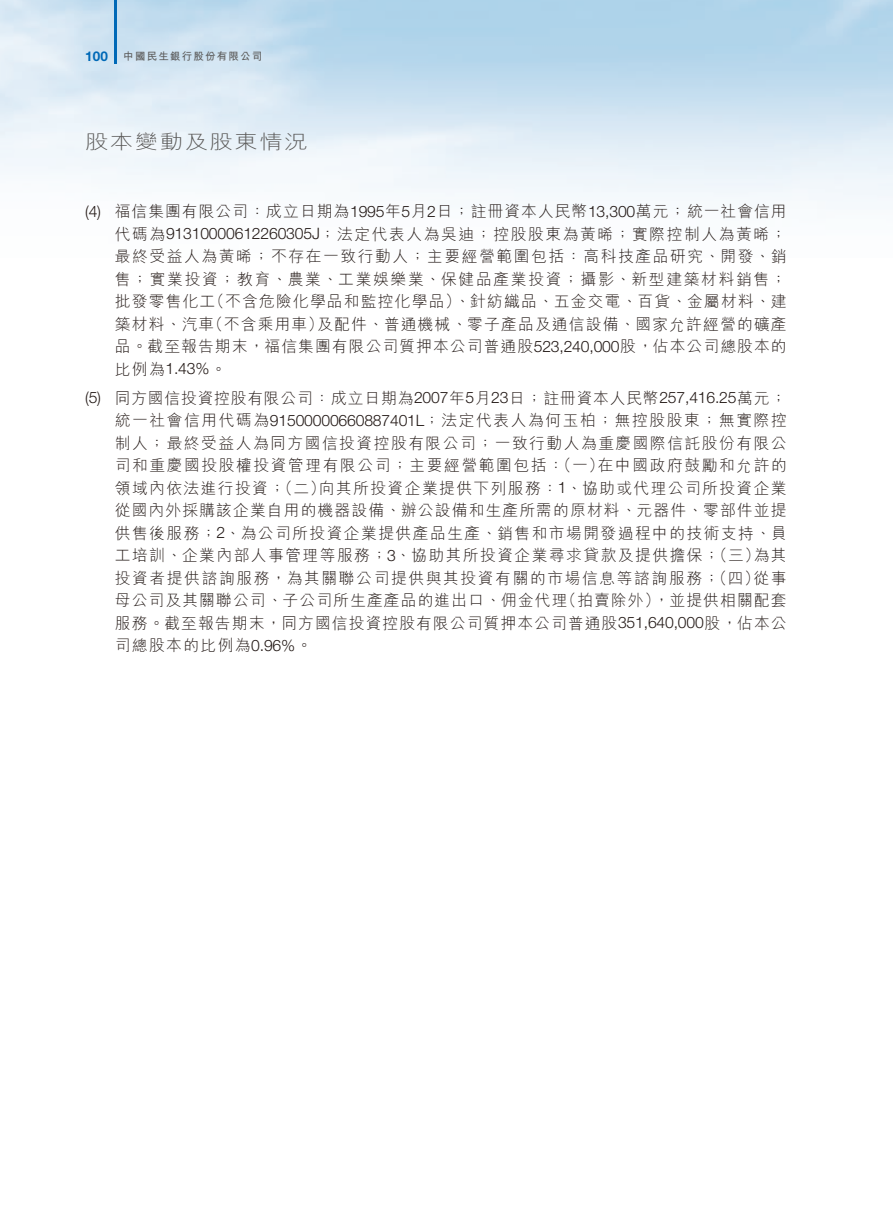
<style>
.page{position:relative;width:893px;height:1212px;background:#fff}
.page>*{position:absolute;margin:0;border:0;box-sizing:border-box;transform-origin:0 0}
.t1{font:300 19.5px "M Hei HK";letter-spacing:.065em;color:#595857;scale:1.2 1}
.t2{font:300 15.75px/22.5px "M Hei HK";letter-spacing:.07em;color:#231916;text-align:justify}
.t3{font:300 15.75px "Helvetica Neue";color:#231916}
.t4{font:700 10.5px "M Hei HK";letter-spacing:.115em;color:#595857}
.s1{font-family:"Helvetica Neue";font-size:13.5px;color:#0069b7}
.s2{font-family:"Helvetica Neue"}
.s3{font-family:"M Hei HK"}
</style>
<div class="page">
<img style="left:0;top:0;width:893px;height:202px">
<hr style="left:115px;top:0;width:2px;height:64px;background:#0069b7">
<p class="t4" style="left:85px;top:49px;width:179px"><span class="s1">100</span> 中國民生銀行股份有限公司</p>
<p class="t1" style="left:85px;top:128px;width:187px">股本變動及股東情況</p>
<p class="t2" style="left:115px;top:199px;width:673px;text-indent:-30px"><span class="s2">(4)</span> 福信集團有限公司：成立日期為<span class="s2">1995</span>年<span class="s2">5</span>月<span class="s2">2</span>日；註冊資本人民幣<span class="s2">13,300</span>萬元；統一社會信用代碼為<span class="s2">91310000612260305J</span>；法定代表人為吳迪；控股股東為黃晞；實際控制人為黃晞；最終受益人為黃晞；不存在一致行動人；主要經營範圍包括：高科技產品研究、開發、銷售；實業投資；教育、農業、工業娛樂業、保健品產業投資；攝影、新型建築材料銷售；批發零售化工（不含危險化學品和監控化學品）、針紡織品、五金交電、百貨、金屬材料、建築材料、汽車（不含乘用車）及配件、普通機械、零子產品及通信設備、國家允許經營的礦產品。截至報告期末，福信集團有限公司質押本公司普通股<span class="s2">523,240,000</span>股，佔本公司總股本的</p>
<p class="t3" style="left:115px;top:359px;width:113px"><span class="s3">比例為</span>1.43%<span class="s3">。</span></p>
<p class="t2" style="left:115px;top:386px;width:673px;text-indent:-30px"><span class="s2">(5)</span> 同方國信投資控股有限公司：成立日期為<span class="s2">2007</span>年<span class="s2">5</span>月<span class="s2">23</span>日；註冊資本人民幣<span class="s2">257,416.25</span>萬元；統一社會信用代碼為<span class="s2">91500000660887401L</span>；法定代表人為何玉柏；無控股股東；無實際控制人；最終受益人為同方國信投資控股有限公司；一致行動人為重慶國際信託股份有限公司和重慶國投股權投資管理有限公司；主要經營範圍包括：（一）在中國政府鼓勵和允許的領域內依法進行投資；（二）向其所投資企業提供下列服務：<span class="s2">1</span>、協助或代理公司所投資企業從國內外採購該企業自用的機器設備、辦公設備和生產所需的原材料、元器件、零部件並提供售後服務；<span class="s2">2</span>、為公司所投資企業提供產品生產、銷售和市場開發過程中的技術支持、員工培訓、企業內部人事管理等服務；<span class="s2">3</span>、協助其所投資企業尋求貸款及提供擔保；（三）為其投資者提供諮詢服務，為其關聯公司提供與其投資有關的市場信息等諮詢服務；（四）從事母公司及其關聯公司、子公司所生產產品的進出口、佣金代理（拍賣除外），並提供相關配套服務。截至報告期末，同方國信投資控股有限公司質押本公司普通股<span class="s2">351,640,000</span>股，佔本公司總股本的比例為<span class="s2">0.96%</span>。</p>
</div>
